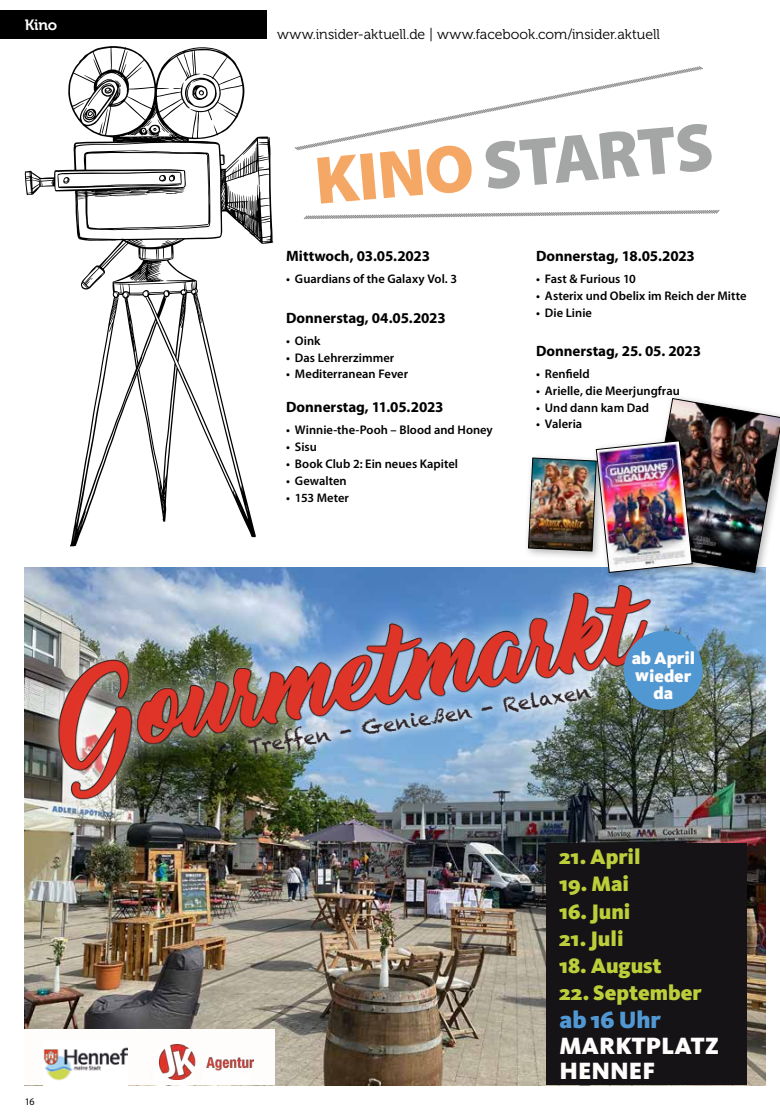
<style>
.page{position:relative;width:780px;height:1117px;background:#fff}
.page>*{position:absolute;margin:0;border:0;box-sizing:border-box;transform-origin:0 0}
.t1{font:900 68px "Myriad Pro";color:#9c9d9d}
.t2{font:900 24.38px/24.6px "Kievit OT";color:#fffdfc}
.t3{font:900 24.38px "Kievit OT";color:#5198d2}
.t4{font:900 21.62px "Kievit OT";color:#bcce3a}
.t5{font:19.75px "Chalkduster";color:#2d2326}
.t6{font:900 17.62px/17.8px "Kievit OT";letter-spacing:-.005em;color:#fffdfc;text-align:center}
.t7{font:700 15px "Myriad Pro";letter-spacing:-.005em;color:#000}
.t8{font:15px "Museo 700";color:#fff}
.t9{font:14.12px "Museo 300";letter-spacing:-.005em;color:#000}
.t10{font:600 12.5px "Myriad Pro";color:#000}
.t11{font:10px "Myriad Pro";color:#000}
.s1{color:#f59f56}
</style>
<div class="page">
<div style="left:0;top:11px;width:267px;height:28px;background:#000"></div>
<img style="left:25px;top:567px;width:740px;height:517px">
<div style="left:25px;top:1029px;width:250px;height:55px;background:#fffdfc"></div>
<img style="left:43px;top:1047px;width:85px;height:34px">
<div style="left:546px;top:843px;width:200px;height:241px;background:#151315"></div>
<img style="left:159px;top:1055px;width:25px;height:25px">
<img style="left:160px;top:1044px;width:94px;height:35px">
<img style="left:34px;top:567px;width:636px;height:254px">
<div style="left:623px;top:630px;width:80px;height:80px;background:#5198d2;border-radius:50%"></div>
<div style="left:640px;top:394px;width:140px;height:188px;background:#000;opacity:.3"></div>
<svg style="left:294px;top:66px;width:409px;height:85px"></svg>
<svg style="left:303px;top:214px;width:369px;height:6px"></svg>
<div style="left:312px;top:119px;width:410px;height:95px;background:#fff"></div>
<svg style="left:25px;top:46px;width:248px;height:500px"></svg>
<svg style="left:162px;top:240px;width:9px;height:4px"></svg>
<svg style="left:83px;top:80px;width:38px;height:54px"></svg>
<svg style="left:58px;top:171px;width:125px;height:28px"></svg>
<svg style="left:130px;top:119px;width:39px;height:17px"></svg>
<svg style="left:184px;top:78px;width:33px;height:30px"></svg>
<div style="left:591px;top:436px;width:111px;height:146px;background:#000;opacity:.3"></div>
<img style="left:528px;top:398px;width:252px;height:174px">
<p class="t8" style="left:25px;top:17px;width:34px">Kino</p>
<p class="t11" style="left:25px;top:1095px;width:11px">16</p>
<p class="t9" style="left:277px;top:27px;width:384px">www.insider-aktuell.de | www.facebook.com/insider.aktuell</p>
<h1 class="t1" style="left:311px;top:136px;width:401px;rotate:-5deg"><span class="s1">KINO</span> STARTS</h1>
<p class="t7" style="left:286px;top:246px;width:145px">Mittwoch, 03.05.2023</p>
<p class="t10" style="left:286px;top:271px;width:172px">• Guardians of the Galaxy Vol. 3</p>
<p class="t7" style="left:286px;top:308px;width:161px">Donnerstag, 04.05.2023</p>
<p class="t10" style="left:286px;top:332px;width:36px">• Oink</p>
<p class="t10" style="left:286px;top:349px;width:110px">• Das Lehrerzimmer</p>
<p class="t10" style="left:286px;top:366px;width:123px">• Mediterranean Fever</p>
<p class="t7" style="left:286px;top:397px;width:159px">Donnerstag, 11.05.2023</p>
<p class="t10" style="left:286px;top:422px;width:208px">• Winnie-the-Pooh – Blood and Honey</p>
<p class="t10" style="left:286px;top:439px;width:32px">• Sisu</p>
<p class="t10" style="left:286px;top:455px;width:173px">• Book Club 2: Ein neues Kapitel</p>
<p class="t10" style="left:286px;top:472px;width:62px">• Gewalten</p>
<p class="t10" style="left:286px;top:489px;width:64px">• 153 Meter</p>
<p class="t7" style="left:536px;top:246px;width:160px">Donnerstag, 18.05.2023</p>
<p class="t10" style="left:536px;top:271px;width:101px">• Fast &amp; Furious 10</p>
<p class="t10" style="left:536px;top:287px;width:212px">• Asterix und Obelix im Reich der Mitte</p>
<p class="t10" style="left:536px;top:304px;width:57px">• Die Linie</p>
<p class="t7" style="left:536px;top:341px;width:166px">Donnerstag, 25. 05. 2023</p>
<p class="t10" style="left:536px;top:366px;width:55px">• Renfield</p>
<p class="t10" style="left:536px;top:382px;width:145px">• Arielle, die Meerjungfrau</p>
<p class="t10" style="left:536px;top:399px;width:114px">• Und dann kam Dad</p>
<p class="t10" style="left:536px;top:416px;width:48px">• Valeria</p>
<h3 class="t5" style="left:246px;top:734px;width:348px;rotate:-9deg">Treffen - Genießen - Relaxen</h3>
<h3 class="t6" style="left:631px;top:648px;width:65px">ab April wieder da</h3>
<h3 class="t4" style="left:559px;top:843px;width:83px">21. April</h3>
<h3 class="t4" style="left:559px;top:871px;width:71px">19. Mai</h3>
<h3 class="t4" style="left:559px;top:898px;width:73px">16. Juni</h3>
<h3 class="t4" style="left:559px;top:925px;width:66px">21. Juli</h3>
<h3 class="t4" style="left:559px;top:952px;width:104px">18. August</h3>
<h3 class="t4" style="left:559px;top:979px;width:144px">22. September</h3>
<h2 class="t3" style="left:559px;top:1005px;width:103px">ab 16 Uhr</h2>
<h2 class="t2" style="left:559px;top:1033px;width:161px">MARKTPLATZ<br>HENNEF</h2>
</div>
